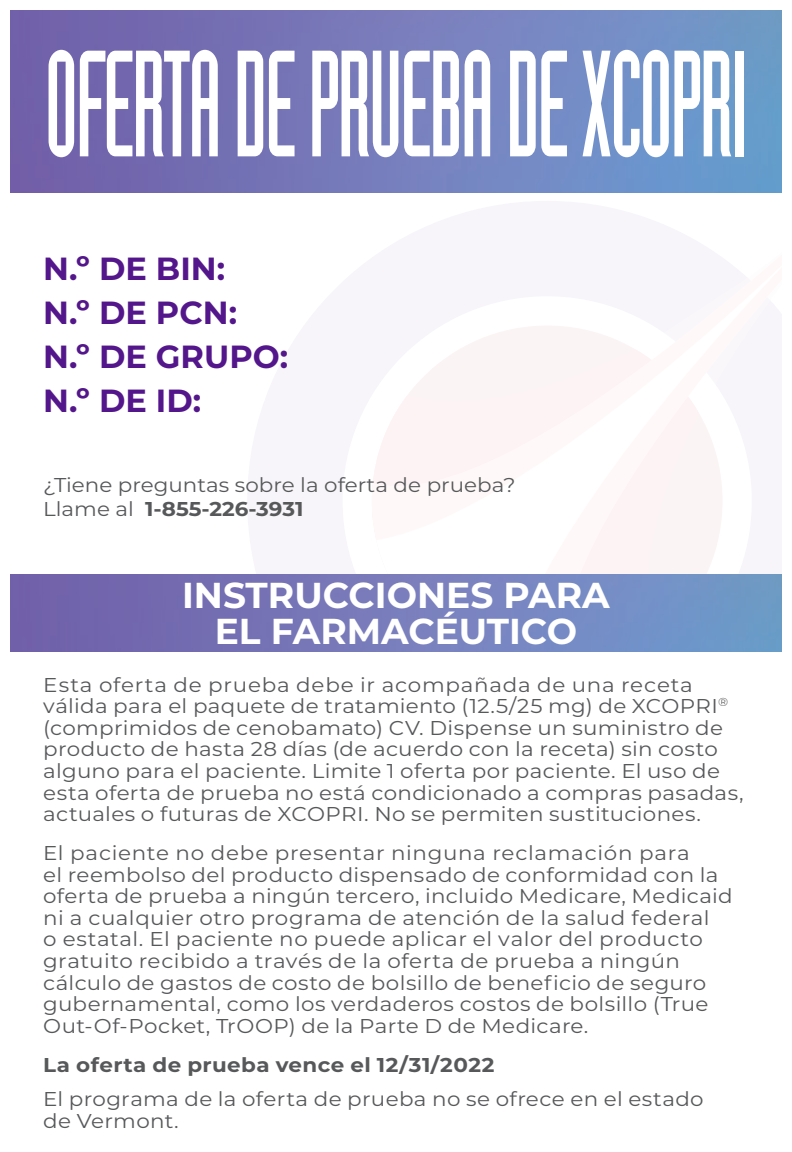
<style>
.page{position:relative;width:792px;height:1152px;background:#fff}
.page>*{position:absolute;margin:0;border:0;box-sizing:border-box;transform-origin:0 0}
.t1{font:148px "Industria Solid";letter-spacing:-.025em;color:#fff;scale:.78 1}
.t2{font:700 36px/36px "Montserrat";color:#fff;text-align:center}
.t3{font:700 32px "Montserrat";color:#53168b}
.t4{font:20px/21.6px "Montserrat";letter-spacing:.02em;color:#57585a;scale:1.07 1}
.t5{font:20px/24px "Montserrat";color:#57585a;scale:1.07 1}
.t6{font:700 20px "Montserrat";letter-spacing:.02em;color:#57585a;scale:1.07 1}
.s1{font-weight:700}
</style>
<div class="page">
<img style="left:10px;top:11px;width:772px;height:182px">
<div style="left:664px;top:170px;width:118px;height:23px;background:#6699cd"></div>
<svg style="left:374px;top:326px;width:348px;height:248px"></svg>
<img style="left:10px;top:574px;width:772px;height:77px">
<p class="t1" style="left:44px;top:23px;width:903px">OFERTA DE PRUEBA DE XCOPRI</p>
<p class="t3" style="left:43px;top:245px;width:183px">N.º DE BIN:</p>
<p class="t3" style="left:43px;top:289px;width:195px">N.º DE PCN:</p>
<p class="t3" style="left:43px;top:333px;width:246px">N.º DE GRUPO:</p>
<p class="t3" style="left:43px;top:377px;width:160px">N.º DE ID:</p>
<p class="t5" style="left:43px;top:472px;width:443px">¿Tiene preguntas sobre la oferta de prueba?<br>Llame al <span class="s1">1-855-226-3931</span></p>
<p class="t2" style="left:182px;top:576px;width:429px">INSTRUCCIONES PARA<br>EL FARMACÉUTICO</p>
<p class="t4" style="left:43px;top:673px;width:656px">Esta oferta de prueba debe ir acompañada de una receta válida para el paquete de tratamiento (12.5/25 mg) de XCOPRI<sup>® </sup>(comprimidos de cenobamato) CV. Dispense un suministro de producto de hasta 28 días (de acuerdo con la receta) sin costo alguno para el paciente. Limite 1 oferta por paciente. El uso de esta oferta de prueba no está condicionado a compras pasadas, actuales o futuras de XCOPRI. No se permiten sustituciones.</p>
<p class="t4" style="left:43px;top:841px;width:646px">El paciente no debe presentar ninguna reclamación para<br>el reembolso del producto dispensado de conformidad con la oferta de prueba a ningún tercero, incluido Medicare, Medicaid ni a cualquier otro programa de atención de la salud federal<br>o estatal. El paciente no puede aplicar el valor del producto gratuito recibido a través de la oferta de prueba a ningún cálculo de gastos de costo de bolsillo de beneficio de seguro gubernamental, como los verdaderos costos de bolsillo (True Out-Of-Pocket, TrOOP) de la Parte D de Medicare.</p>
<p class="t6" style="left:43px;top:1050px;width:423px">La oferta de prueba vence el 12/31/2022</p>
<p class="t4" style="left:43px;top:1088px;width:619px">El programa de la oferta de prueba no se ofrece en el estado de Vermont.</p>
</div>
